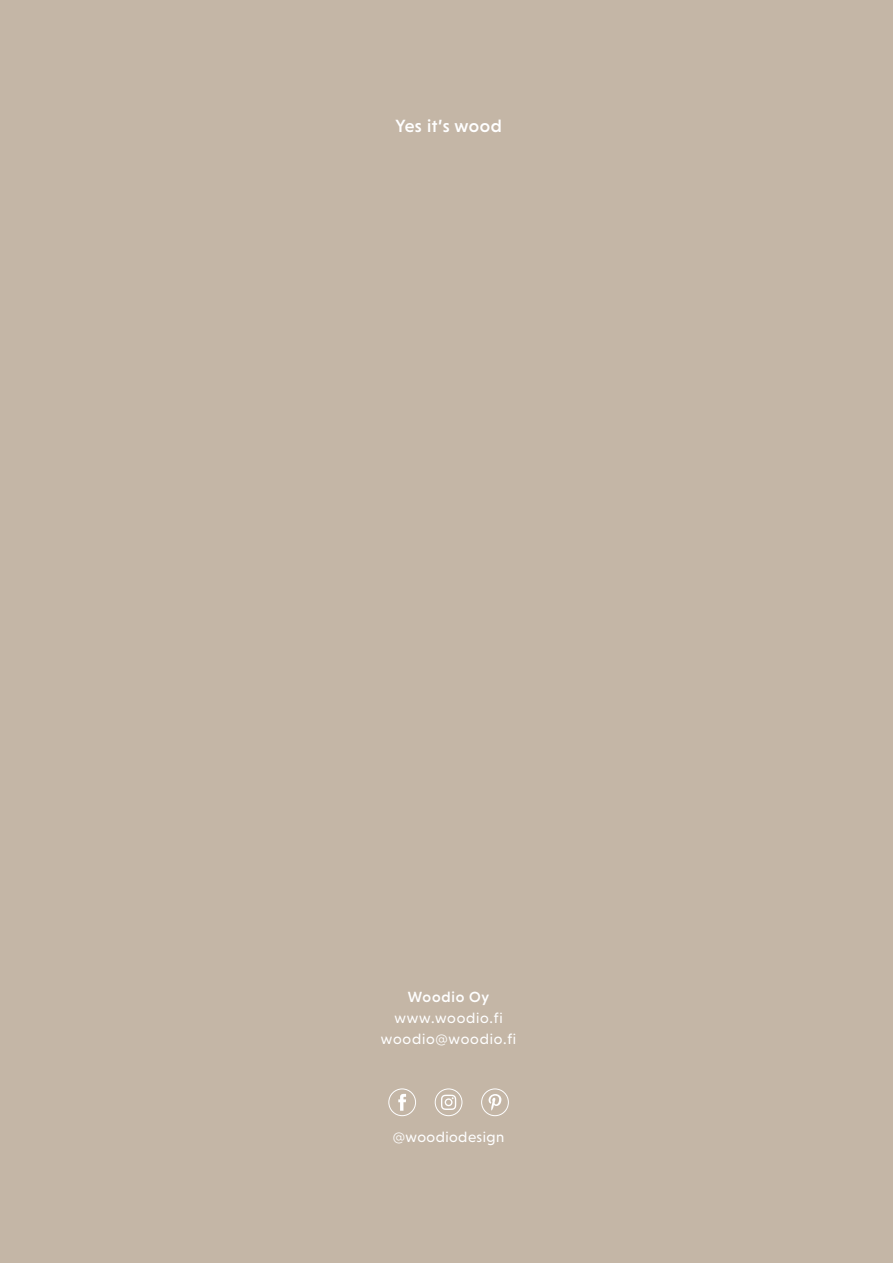
<style>
.page{position:relative;width:893px;height:1263px;background:#c4b6a6}
.page>*{position:absolute;margin:0;border:0;box-sizing:border-box;transform-origin:0 0}
.t1{font:500 18px "Niveau Grotesk";letter-spacing:.03em;color:#fff}
.t2{font:15px/21px "Niveau Grotesk";letter-spacing:.05em;color:#fff;text-align:center}
.t3{font:15px "Niveau Grotesk";letter-spacing:.03em;color:#fff}
.t4{font:500 15px "Niveau Grotesk";letter-spacing:.05em;color:#fff}
</style>
<div class="page">
<div style="left:388px;top:1088px;width:28px;height:28px;border:1px solid #fff;border-radius:13px"></div>
<svg style="left:398px;top:1094px;width:8px;height:17px"></svg>
<div style="left:435px;top:1088px;width:27px;height:28px;border:1px solid #fff;border-radius:13px"></div>
<svg style="left:441px;top:1095px;width:15px;height:15px"></svg>
<div style="left:481px;top:1088px;width:28px;height:28px;border:1px solid #fff;border-radius:13px"></div>
<svg style="left:489px;top:1094px;width:12px;height:16px"></svg>
<p class="t1" style="left:395px;top:118px;width:108px">Yes it’s wood</p>
<p class="t4" style="left:408px;top:991px;width:83px">Woodio Oy</p>
<p class="t2" style="left:381px;top:1009px;width:137px">www.woodio.fi woodio@woodio.fi</p>
<p class="t3" style="left:393px;top:1131px;width:113px">@woodiodesign</p>
</div>
